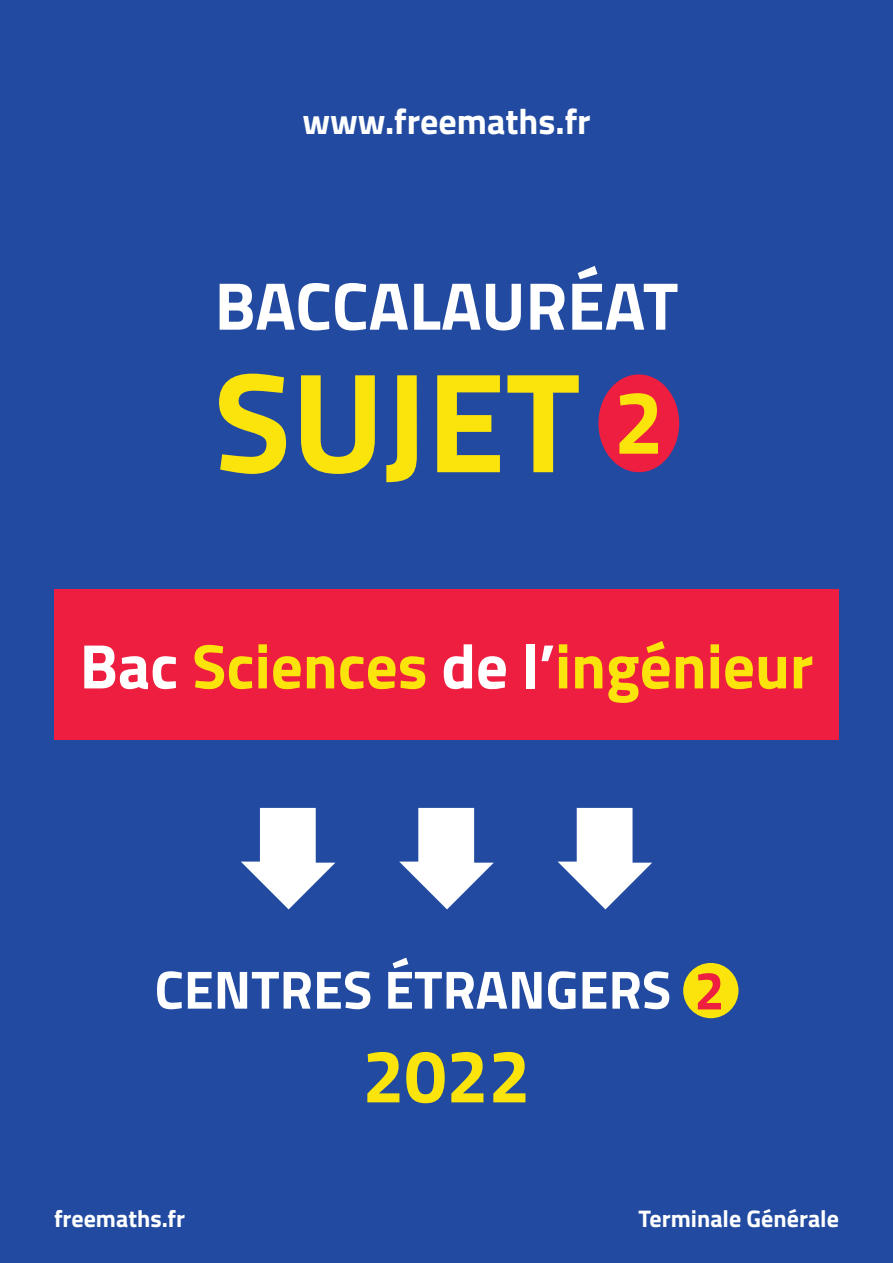
<style>
.page{position:relative;width:893px;height:1263px;background:#214aa0}
.page>*{position:absolute;margin:0;border:0;box-sizing:border-box;transform-origin:0 0}
.t1{font:700 142.5px "Titillium";color:#fbe30c}
.t2{font:700 75px "Titillium";color:#fbe30c}
.t3{font:700 67.5px "Titillium";color:#fff}
.t4{font:700 63px "Titillium";color:#fbe30c}
.t5{font:700 54px "Titillium";color:#fff}
.t6{font:700 36px "Titillium";color:#fff}
.t7{font:700 24px "Titillium";color:#fff}
.s1{font-size:90px}
.s2{color:#fff}
.s3{color:#ed1e40}
</style>
<div class="page">
<div style="left:598px;top:374px;width:81px;height:98px;background:#ed1e40;border-radius:50%"></div>
<svg style="left:241px;top:808px;width:94px;height:101px"></svg>
<svg style="left:399px;top:808px;width:95px;height:101px"></svg>
<svg style="left:558px;top:808px;width:94px;height:101px"></svg>
<div style="left:54px;top:589px;width:785px;height:151px;background:#ed1e40"></div>
<div style="left:683px;top:963px;width:55px;height:55px;background:#fbe30c;border-radius:50%"></div>
<h3 class="t6" style="left:302px;top:94px;width:290px">www.freemaths.fr</h3>
<h3 class="t3" style="left:215px;top:254px;width:465px">BACCALAURÉAT</h3>
<h1 class="t1" style="left:214px;top:313px;width:452px">SUJET <span class="s1">2</span></h1>
<h3 class="t4" style="left:80px;top:618px;width:735px"><span class="s2">Bac</span> Sciences <span class="s2">de l’</span>ingénieur</h3>
<p class="t5" style="left:154px;top:948px;width:572px">CENTRES ÉTRANGERS <span class="s3">2</span></p>
<h2 class="t2" style="left:362px;top:1019px;width:169px">2022</h2>
<p class="t7" style="left:54px;top:1200px;width:133px">freemaths.fr</p>
<p class="t7" style="left:639px;top:1200px;width:202px">Terminale Générale</p>
</div>
